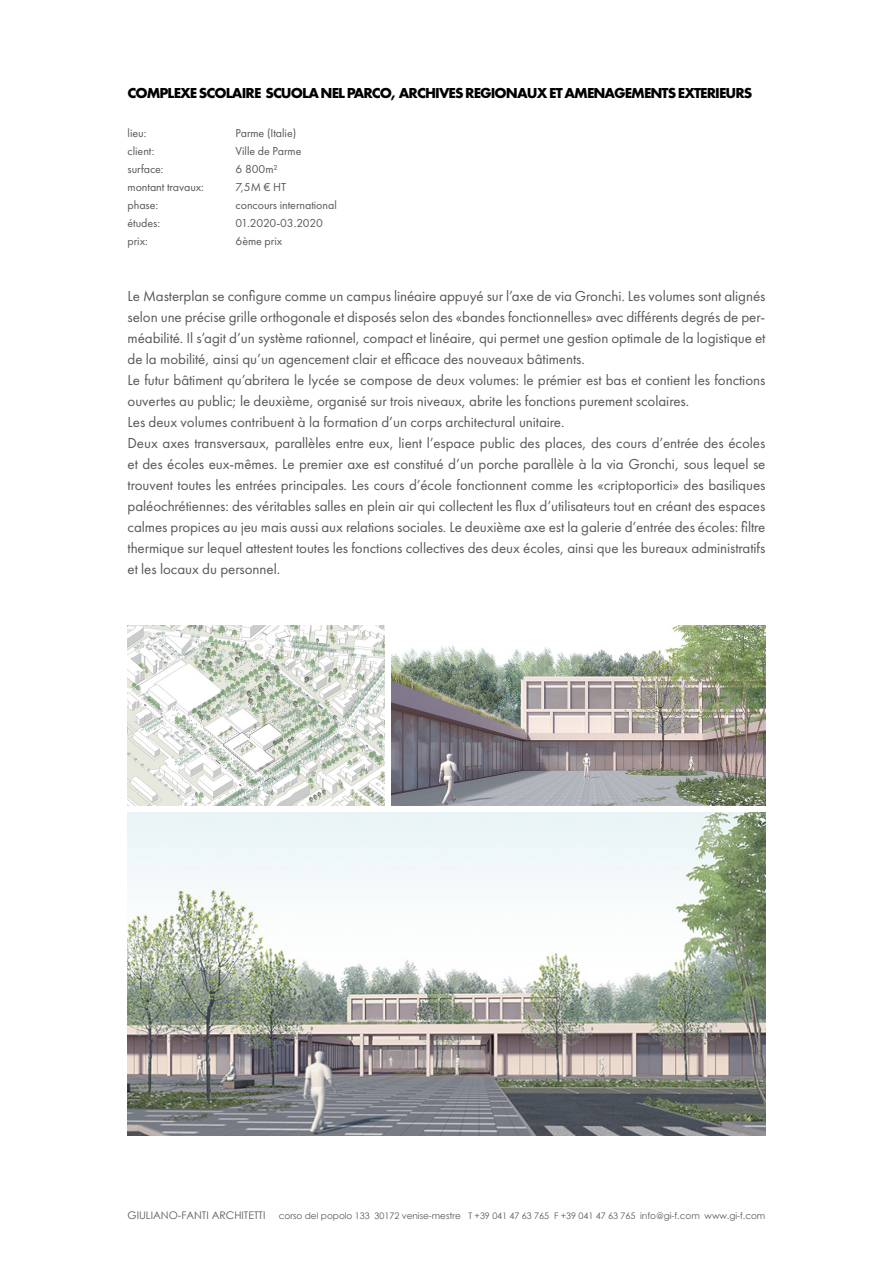
<style>
.page{position:relative;width:893px;height:1263px;background:#fff}
.page>*{position:absolute;margin:0;border:0;box-sizing:border-box;transform-origin:0 0}
.t1{font:15px/21px "Futura PT";letter-spacing:-.005em;color:#57585a;text-align:justify}
.t2{font:700 15px "Futura PT";letter-spacing:-.06em;color:#000}
.t3{font:12px "Futura PT";letter-spacing:-.005em;color:#57585a}
.t4{font:12px "Futura PT";letter-spacing:-.03em;color:#57585a}
.t5{font:10.5px "Century Gothic";color:#57585a}
.t6{font:9px "Century Gothic";letter-spacing:-.005em;color:#57585a}
</style>
<div class="page">
<img style="left:391px;top:625px;width:374px;height:181px">
<img style="left:128px;top:812px;width:637px;height:323px">
<img style="left:128px;top:625px;width:257px;height:181px">
<p class="t2" style="left:128px;top:83px;width:626px">COMPLEXE SCOLAIRE SCUOLA NEL PARCO, ARCHIVES REGIONAUX ET AMENAGEMENTS EXTERIEURS</p>
<p class="t3" style="left:128px;top:126px;width:20px">lieu:</p>
<p class="t3" style="left:236px;top:126px;width:62px">Parme (Italie)</p>
<p class="t3" style="left:128px;top:144px;width:28px">client:</p>
<p class="t3" style="left:236px;top:144px;width:67px">Ville de Parme</p>
<p class="t3" style="left:128px;top:162px;width:38px">surface:</p>
<p class="t3" style="left:236px;top:162px;width:44px">6 800m²</p>
<p class="t3" style="left:128px;top:180px;width:78px">montant travaux:</p>
<p class="t3" style="left:236px;top:180px;width:52px">7,5M € HT</p>
<p class="t3" style="left:128px;top:198px;width:32px">phase:</p>
<p class="t3" style="left:236px;top:198px;width:103px">concours international</p>
<p class="t3" style="left:128px;top:216px;width:34px">études:</p>
<p class="t4" style="left:236px;top:216px;width:89px">01.2020-03.2020</p>
<p class="t3" style="left:128px;top:234px;width:22px">prix:</p>
<p class="t3" style="left:236px;top:234px;width:48px">6ème prix</p>
<p class="t1" style="left:128px;top:285px;width:639px">Le Masterplan se configure comme un campus linéaire appuyé sur l’axe de via Gronchi. Les volumes sont alignés selon une précise grille orthogonale et disposés selon des «bandes fonctionnelles» avec différents degrés de per&shy;méabilité. Il s’agit d’un système rationnel, compact et linéaire, qui permet une gestion optimale de la logistique et de la mobilité, ainsi qu’un agencement clair et efficace des nouveaux bâtiments.</p>
<p class="t1" style="left:128px;top:369px;width:639px">Le futur bâtiment qu’abritera le lycée se compose de deux volumes: le prémier est bas et contient les fonctions ouvertes au public; le deuxième, organisé sur trois niveaux, abrite les fonctions purement scolaires.</p>
<p class="t1" style="left:128px;top:411px;width:438px">Les deux volumes contribuent à la formation d’un corps architectural unitaire.</p>
<p class="t1" style="left:128px;top:432px;width:639px">Deux axes transversaux, parallèles entre eux, lient l’espace public des places, des cours d’entrée des écoles et des écoles eux-mêmes. Le premier axe est constitué d’un porche parallèle à la via Gronchi, sous lequel se trouvent toutes les entrées principales. Les cours d’école fonctionnent comme les «criptoportici» des basiliques paléochrétiennes: des véritables salles en plein air qui collectent les flux d’utilisateurs tout en créant des espaces calmes propices au jeu mais aussi aux relations sociales. Le deuxième axe est la galerie d’entrée des écoles: filtre thermique sur lequel attestent toutes les fonctions collectives des deux écoles, ainsi que les bureaux administratifs et les locaux du personnel.</p>
<p class="t5" style="left:128px;top:1208px;width:139px">GIULIANO-FANTI ARCHITETTI</p>
<p class="t6" style="left:279px;top:1209px;width:488px">corso del popolo 133 30172 venise-mestre T +39 041 47 63 765 F +39 041 47 63 765 info@gi-f.com www.gi-f.com</p>
</div>
